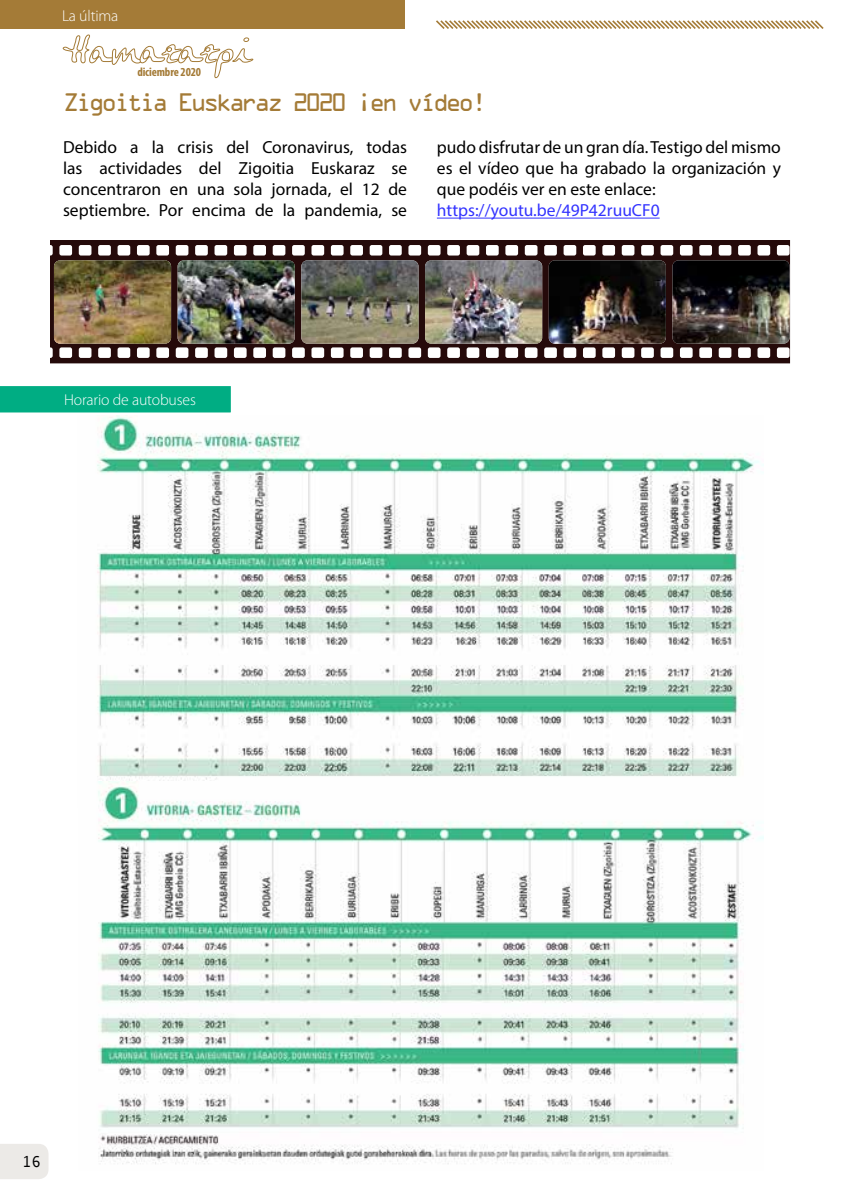
<style>
.page{position:relative;width:844px;height:1191px;background:#fff}
.page>*{position:absolute;margin:0;border:0;box-sizing:border-box;transform-origin:0 0}
.t1{font:22.75px "OCRA Std";letter-spacing:-.16em;color:#a47b37}
.t2{font:17.5px/21px "Myriad Pro";color:#000;text-align:justify}
.t3{font:17.5px "Myriad Pro";color:#33f}
.t4{font:300 15.75px "Myriad Pro";letter-spacing:-.01em;color:#fff}
.t5{font:15.75px "Monotypecom";color:#000}
.t6{font:700 condensed 12.25px "Myriad Pro";letter-spacing:-.01em;color:#a47b37}
</style>
<div class="page">
<img style="left:97px;top:415px;width:662px;height:366px">
<img style="left:98px;top:781px;width:665px;height:383px">
<svg style="left:436px;top:20px;width:388px;height:9px"></svg>
<div style="left:0;top:0;width:404px;height:29px;background:#a47b37"></div>
<svg style="left:63px;top:35px;width:190px;height:43px"></svg>
<div style="left:0;top:1144px;width:48px;height:35px;background:#eceae7"></div>
<hr style="left:437px;top:218px;width:222px;height:1px;background:#33f">
<svg style="left:0;top:386px;width:231px;height:27px;background:#05ae85"></svg>
<svg style="left:50px;top:240px;width:739px;height:123px;fill:#250a0a"></svg>
<img style="left:54px;top:260px;width:117px;height:84px">
<img style="left:178px;top:260px;width:117px;height:84px">
<img style="left:301px;top:260px;width:117px;height:84px">
<img style="left:425px;top:260px;width:117px;height:84px">
<img style="left:548px;top:260px;width:117px;height:84px">
<img style="left:672px;top:260px;width:117px;height:84px">
<p class="t4" style="left:62px;top:6px;width:58px">La última</p>
<p class="t6" style="left:137px;top:64px;width:65px">diciembre 2020</p>
<h1 class="t1" style="left:63px;top:93px;width:426px">Zigoitia Euskaraz 2020 ¡en vídeo!</h1>
<p class="t2" style="left:63px;top:137px;width:345px">Debido a la crisis del Coronavirus, todas las actividades del Zigoitia Euskaraz se concentraron en una sola jornada, el 12 de septiembre. Por encima de la pandemia, se</p>
<p class="t2" style="left:437px;top:137px;width:345px">pudo disfrutar de un gran día. Testigo del mismo es el vídeo que ha grabado la organización y que podéis ver en este enlace:</p>
<p class="t3" style="left:437px;top:200px;width:224px">https://youtu.be/49P42ruuCF0</p>
<p class="t4" style="left:64px;top:390px;width:133px">Horario de autobuses</p>
<p class="t5" style="left:22px;top:1152px;width:20px">16</p>
</div>
